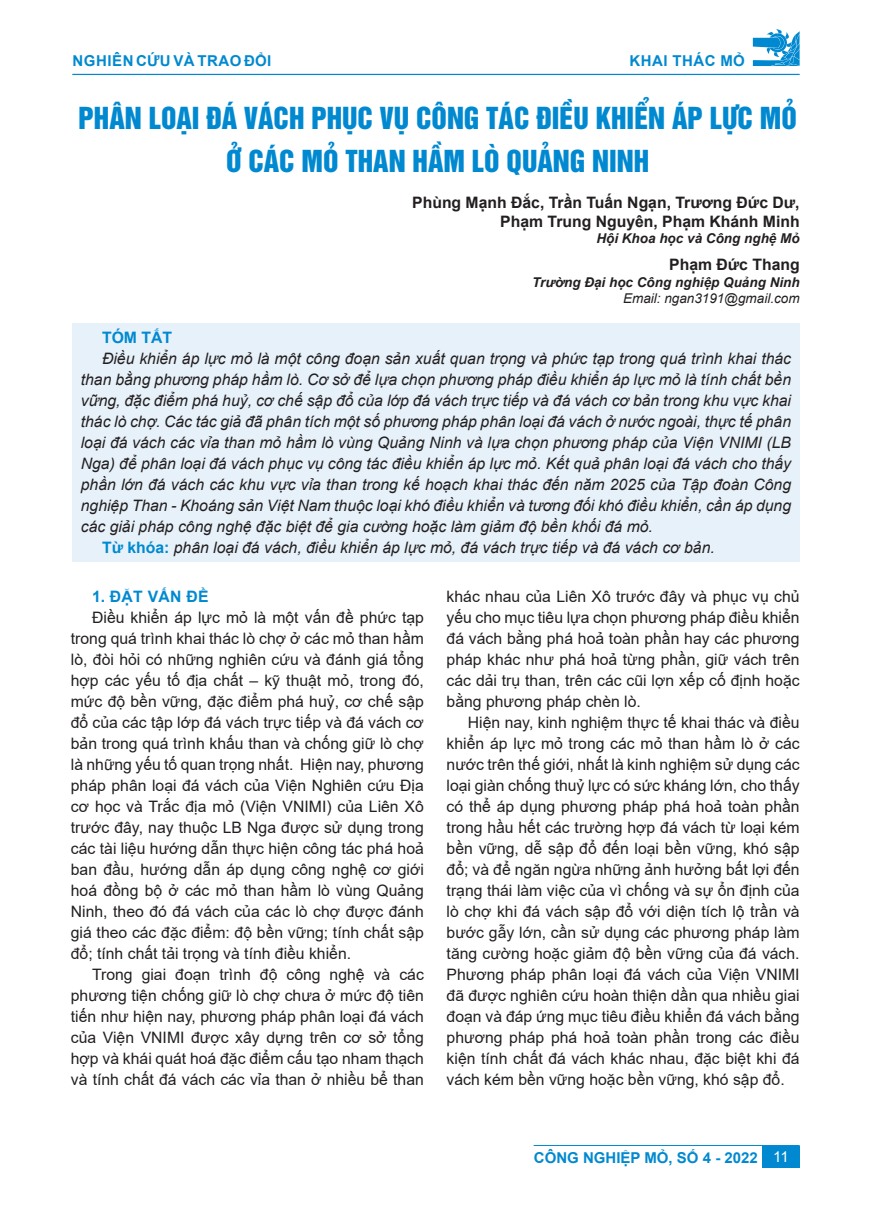
<style>
.page{position:relative;width:872px;height:1212px;background:#fff}
.page>*{position:absolute;margin:0;border:0;box-sizing:border-box;transform-origin:0 0}
.t1{font:27.75px/43.5px "UTM Helvet Ins";color:#0089d0;text-align:center}
.t2{font:15.75px/21px "Arial";color:#231f20;text-align:justify}
.t3{font:italic 15.75px "Arial";color:#231f20}
.t4{font:700 15.75px/18.9px "Arial";color:#231f20;text-align:right}
.t5{font:700 15.75px "Arial";letter-spacing:.02em;color:#0089d0}
.t6{font:700 15px "Arial";letter-spacing:.02em;color:#0089d0}
.t7{font:700 15px "Arial";color:#0089d0}
.t8{font:italic 700 13.5px "Arial";color:#231f20}
.t9{font:italic 13.5px "Arial";color:#231f20}
.s1{font-weight:700;font-style:normal;color:#0089d0}
.s2{font-weight:400;color:#fff}
</style>
<div class="page">
<svg style="left:753px;top:29px;width:46px;height:37px"></svg>
<hr style="left:72px;top:74px;width:727px;height:1px;background:#0089d0">
<div style="left:762px;top:1146px;width:37px;height:21px;background:#0089d0"></div>
<hr style="left:533px;top:1145px;width:266px;height:1px;background:#0089d0">
<div style="left:72px;top:323px;width:727px;height:239px;background:#e7f1fa"></div>
<p class="t6" style="left:73px;top:50px;width:200px">NGHIÊN CỨU VÀ TRAO ĐỔI</p>
<p class="t6" style="left:629px;top:50px;width:117px">KHAI THÁC MỎ</p>
<h1 class="t1" style="left:79px;top:94px;width:720px">PHÂN LOẠI ĐÁ VÁCH PHỤC VỤ CÔNG TÁC ĐIỀU KHIỂN ÁP LỰC MỎ<br>Ở CÁC MỎ THAN HẦM LÒ QUẢNG NINH</h1>
<p class="t4" style="left:412px;top:193px;width:389px">Phùng Mạnh Đắc, Trần Tuấn Ngạn, Trương Đức Dư,<br>Phạm Trung Nguyên, Phạm Khánh Minh</p>
<p class="t8" style="left:596px;top:229px;width:205px">Hội Khoa học và Công nghệ Mỏ</p>
<p class="t4" style="left:669px;top:256px;width:132px">Phạm Đức Thang</p>
<p class="t8" style="left:532px;top:273px;width:269px">Trường Đại học Công nghiệp Quảng Ninh</p>
<p class="t9" style="left:623px;top:289px;width:178px">Email: ngan3191@gmail.com</p>
<p class="t5" style="left:102px;top:326px;width:71px">TÓM TẮT</p>
<p class="t3" style="left:102px;top:348px;width:690px">Điều khiển áp lực mỏ là một công đoạn sản xuất quan trọng và phức tạp trong quá trình khai thác</p>
<p class="t3" style="left:81px;top:369px;width:712px">than bằng phương pháp hầm lò. Cơ sở để lựa chọn phương pháp điều khiển áp lực mỏ là tính chất bền</p>
<p class="t3" style="left:81px;top:390px;width:712px">vững, đặc điểm phá huỷ, cơ chế sập đổ của lớp đá vách trực tiếp và đá vách cơ bản trong khu vực khai</p>
<p class="t3" style="left:81px;top:411px;width:712px">thác lò chợ. Các tác giả đã phân tích một số phương pháp phân loại đá vách ở nước ngoài, thực tế phân</p>
<p class="t3" style="left:81px;top:432px;width:712px">loại đá vách các vỉa than mỏ hầm lò vùng Quảng Ninh và lựa chọn phương pháp của Viện VNIMI (LB</p>
<p class="t3" style="left:81px;top:453px;width:712px">Nga) để phân loại đá vách phục vụ công tác điều khiển áp lực mỏ. Kết quả phân loại đá vách cho thấy</p>
<p class="t3" style="left:81px;top:474px;width:712px">phần lớn đá vách các khu vực vỉa than trong kế hoạch khai thác đến năm 2025 của Tập đoàn Công</p>
<p class="t3" style="left:81px;top:495px;width:712px">nghiệp Than - Khoáng sản Việt Nam thuộc loại khó điều khiển và tương đối khó điều khiển, cần áp dụng</p>
<p class="t3" style="left:81px;top:516px;width:573px">các giải pháp công nghệ đặc biệt để gia cường hoặc làm giảm độ bền khối đá mỏ.</p>
<p class="t3" style="left:102px;top:537px;width:614px"><span class="s1">Từ khóa:</span> phân loại đá vách, điều khiển áp lực mỏ, đá vách trực tiếp và đá vách cơ bản.</p>
<p class="t5" style="left:92px;top:585px;width:118px">1. ĐẶT VẤN ĐỀ</p>
<p class="t2" style="left:71px;top:607px;width:354px;text-indent:21px">Điều khiển áp lực mỏ là một vấn đề phức tạp trong quá trình khai thác lò chợ ở các mỏ than hầm lò, đòi hỏi có những nghiên cứu và đánh giá tổng hợp các yếu tố địa chất – kỹ thuật mỏ, trong đó, mức độ bền vững, đặc điểm phá huỷ, cơ chế sập đổ của các tập lớp đá vách trực tiếp và đá vách cơ bản trong quá trình khấu than và chống giữ lò chợ là những yếu tố quan trọng nhất. Hiện nay, phương pháp phân loại đá vách của Viện Nghiên cứu Địa cơ học và Trắc địa mỏ (Viện VNIMI) của Liên Xô trước đây, nay thuộc LB Nga được sử dụng trong các tài liệu hướng dẫn thực hiện công tác phá hoả ban đầu, hướng dẫn áp dụng công nghệ cơ giới hoá đồng bộ ở các mỏ than hầm lò vùng Quảng Ninh, theo đó đá vách của các lò chợ được đánh giá theo các đặc điểm: độ bền vững; tính chất sập đổ; tính chất tải trọng và tính điều khiển.</p>
<p class="t2" style="left:71px;top:964px;width:354px;text-indent:21px">Trong giai đoạn trình độ công nghệ và các phương tiện chống giữ lò chợ chưa ở mức độ tiên tiến như hiện nay, phương pháp phân loại đá vách của Viện VNIMI được xây dựng trên cơ sở tổng hợp và khái quát hoá đặc điểm cấu tạo nham thạch và tính chất đá vách các vỉa than ở nhiều bể than</p>
<p class="t2" style="left:446px;top:586px;width:354px">khác nhau của Liên Xô trước đây và phục vụ chủ yếu cho mục tiêu lựa chọn phương pháp điều khiển đá vách bằng phá hoả toàn phần hay các phương pháp khác như phá hoả từng phần, giữ vách trên các dải trụ than, trên các cũi lợn xếp cố định hoặc bằng phương pháp chèn lò.</p>
<p class="t2" style="left:446px;top:712px;width:354px;text-indent:21px">Hiện nay, kinh nghiệm thực tế khai thác và điều khiển áp lực mỏ trong các mỏ than hầm lò ở các nước trên thế giới, nhất là kinh nghiệm sử dụng các loại giàn chống thuỷ lực có sức kháng lớn, cho thấy có thể áp dụng phương pháp phá hoả toàn phần trong hầu hết các trường hợp đá vách từ loại kém bền vững, dễ sập đổ đến loại bền vững, khó sập đổ; và để ngăn ngừa những ảnh hưởng bất lợi đến trạng thái làm việc của vì chống và sự ổn định của lò chợ khi đá vách sập đổ với diện tích lộ trần và bước gẫy lớn, cần sử dụng các phương pháp làm tăng cường hoặc giảm độ bền vững của đá vách.<br>Phương pháp phân loại đá vách của Viện VNIMI đã được nghiên cứu hoàn thiện dần qua nhiều giai đoạn và đáp ứng mục tiêu điều khiển đá vách bằng phương pháp phá hoả toàn phần trong các điều kiện tính chất đá vách khác nhau, đặc biệt khi đá vách kém bền vững hoặc bền vững, khó sập đổ.</p>
<p class="t7" style="left:534px;top:1147px;width:256px">CÔNG NGHIỆP MỎ, SỐ 4 - 2022 <span class="s2">11</span></p>
</div>
